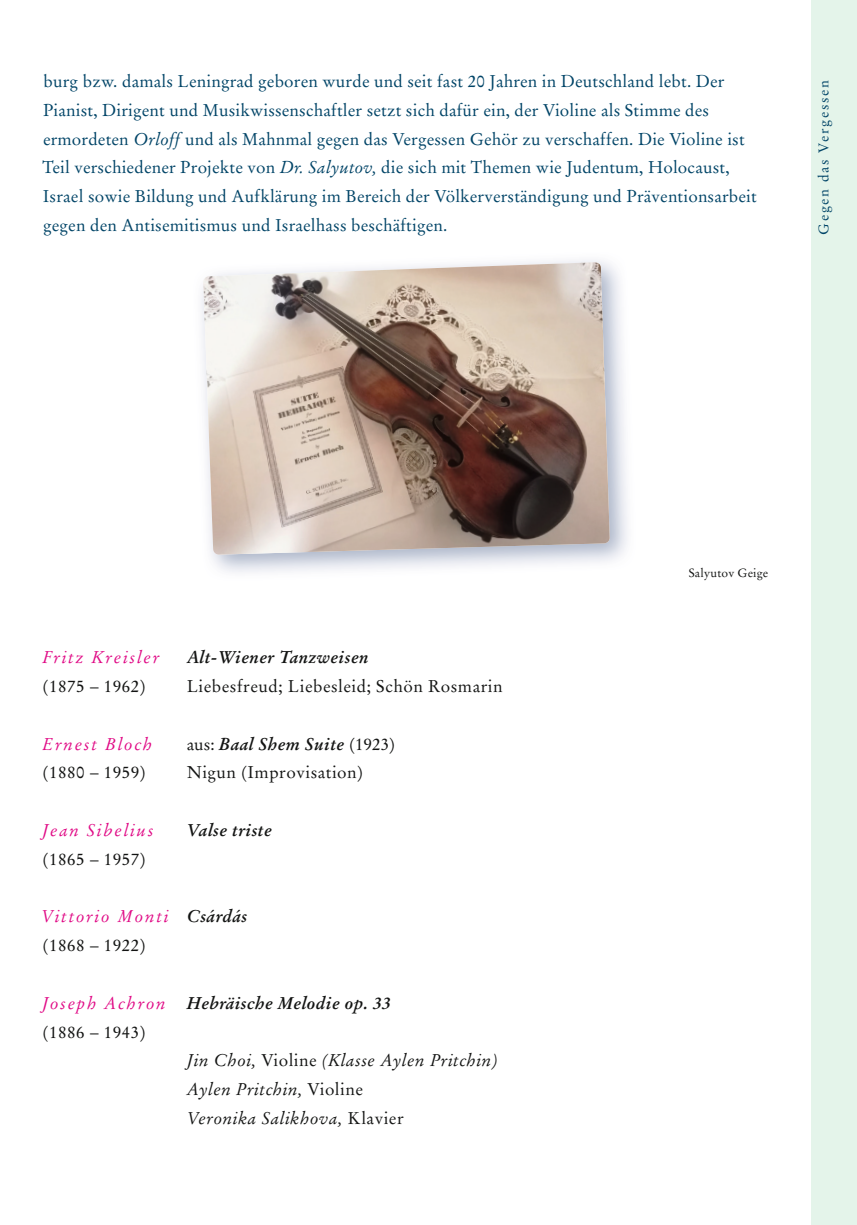
<style>
.page{position:relative;width:857px;height:1225px;background:#fff}
.page>*{position:absolute;margin:0;border:0;box-sizing:border-box;transform-origin:0 0}
.t1{font:17px/28.8px "Stempel Garamond LT Std";letter-spacing:.01em;color:#004467}
.t2{font:17px "Stempel Garamond LT Std";letter-spacing:.03em;color:#131413}
.t3{font:italic 700 17px "Stempel Garamond LT Std";letter-spacing:.03em;color:#131413}
.t4{font:italic 17px "Stempel Garamond LT Std";letter-spacing:.03em;color:#131413}
.t5{font:italic 17px/28.8px "Stempel Garamond LT Std";letter-spacing:.1em;color:#e00985}
.t6{font:14px "Stempel Garamond LT Std";letter-spacing:.12em;color:#004467}
.t7{font:12px "Stempel Garamond LT Std";letter-spacing:.01em;color:#131413}
.s1{font-style:italic}
.s2{font-weight:400;font-style:normal}
.s3{font-weight:700;color:#131413}
.s4{font-style:normal;color:#131413}
.s5{font-weight:400;color:#e00985}
.s6{font-style:normal}
</style>
<div class="page">
<img style="left:203px;top:262px;width:406px;height:293px">
<div style="left:811px;top:0;width:45px;height:1225px;background:#e4f4ea"></div>
<p class="t1" style="left:42px;top:67px;width:715px">burg bzw. damals Leningrad geboren wurde und seit fast 20 Jahren in Deutschland lebt. Der Pianist, Dirigent und Musikwissenschaftler setzt sich dafür ein, der Violine als Stimme des ermordeten <span class="s1">Orloff</span> und als Mahnmal gegen das Vergessen Gehör zu verschaffen. Die Violine ist Teil verschiedener Projekte von <span class="s1">Dr. Salyutov,</span> die sich mit Themen wie Judentum, Holocaust, Israel sowie Bildung und Aufklärung im Bereich der Völkerverständigung und Präventionsarbeit gegen den Antisemitismus und Israelhass beschäftigen.</p>
<p class="t6" style="left:814px;top:235px;width:156px;rotate:-90deg">Gegen das Vergessen</p>
<p class="t5" style="left:43px;top:643px;width:118px">Fritz Kreisler</p>
<p class="t3" style="left:187px;top:647px;width:183px">Alt-Wiener Tanzweisen</p>
<p class="t2" style="left:43px;top:676px;width:104px">(1875 – 1962)</p>
<p class="t2" style="left:187px;top:676px;width:317px">Liebesfreud; Liebesleid; Schön Rosmarin</p>
<p class="t5" style="left:42px;top:729px;width:111px">Ernest Bloch</p>
<p class="t3" style="left:187px;top:733px;width:209px"><span class="s2">aus:</span> Baal Shem Suite <span class="s2">(1923)</span></p>
<p class="t2" style="left:43px;top:762px;width:104px">(1880 – 1959)</p>
<p class="t2" style="left:187px;top:762px;width:177px">Nigun (Improvisation)</p>
<p class="t5" style="left:42px;top:815px;width:113px">Jean Sibelius</p>
<p class="t3" style="left:187px;top:819px;width:86px">Valse triste</p>
<p class="t2" style="left:43px;top:848px;width:104px">(1865 – 1957)</p>
<p class="t5" style="left:41px;top:902px;width:207px">Vittorio Monti <span class="s3">Csárdás </span><span class="s4">(1868 – 1922)</span></p>
<p class="t3" style="left:42px;top:992px;width:350px"><span class="s5">Joseph Achron</span> Hebräische Melodie op. 33</p>
<p class="t2" style="left:43px;top:1021px;width:104px">(1886 – 1943)</p>
<p class="t4" style="left:187px;top:1050px;width:312px">Jin Choi, <span class="s6">Violine</span> (Klasse Aylen Pritchin)</p>
<p class="t4" style="left:187px;top:1079px;width:178px">Aylen Pritchin, <span class="s6">Violine</span></p>
<p class="t4" style="left:187px;top:1107px;width:218px">Veronika Salikhova, <span class="s6">Klavier</span></p>
<p class="t7" style="left:688px;top:565px;width:81px">Salyutov Geige</p>
</div>
